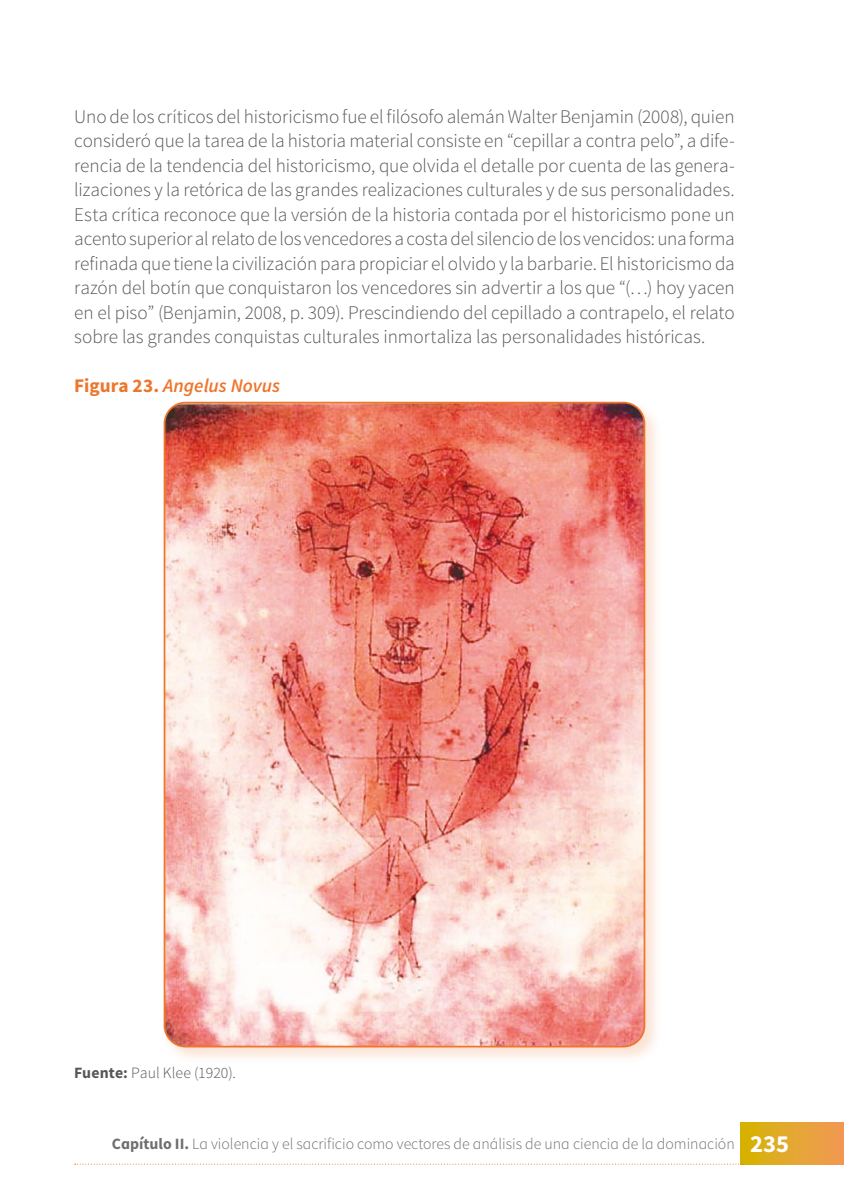
<style>
.page{position:relative;width:844px;height:1191px;background:#fff}
.page>*{position:absolute;margin:0;border:0;box-sizing:border-box;transform-origin:0 0}
.t1{font:300 19.25px/24.5px "Source Sans Pro";letter-spacing:-.005em;color:#575756;text-align:justify}
.t2{font:italic 600 19.25px "Source Sans Pro";color:#ee752c}
.t3{font:300 15.75px "Source Sans Pro";color:#706f6f}
.t4{font:300 15.75px "Source Sans Pro";color:#575756}
.s1{font-weight:700;font-style:normal}
.s2{font-weight:700}
.s3{font-weight:700;font-size:24.5px;color:#fff}
</style>
<div class="page">
<div style="left:740px;top:1122px;width:103px;height:42px;background:linear-gradient(to right,#d5b400,#f29a59)"></div>
<svg style="left:75px;top:1163px;width:667px;height:1px"></svg>
<div style="left:161px;top:399px;width:501px;height:665px;background:#ee752c;opacity:.2"></div>
<img style="left:164px;top:402px;width:480px;height:644px">
<div style="left:164px;top:402px;width:481px;height:645px;border:2px solid #ee752c;border-radius:21px"></div>
<p class="t1" style="left:74px;top:104px;width:662px">Uno de los críticos del historicismo fue el filósofo alemán Walter Benjamin (2008), quien consideró que la tarea de la historia material consiste en “cepillar a contra pelo”, a dife&shy;rencia de la tendencia del historicismo, que olvida el detalle por cuenta de las genera&shy;lizaciones y la retórica de las grandes realizaciones culturales y de sus personalidades.<br>Esta crítica reconoce que la versión de la historia contada por el historicismo pone un acento superior al relato de los vencedores a costa del silencio de los vencidos: una forma refinada que tiene la civilización para propiciar el olvido y la barbarie. El historicismo da razón del botín que conquistaron los vencedores sin advertir a los que “(…) hoy yacen en el piso” (Benjamin, 2008, p. 309). Prescindiendo del cepillado a contrapelo, el relato sobre las grandes conquistas culturales inmortaliza las personalidades históricas.</p>
<p class="t2" style="left:74px;top:373px;width:207px"><span class="s1">Figura 23.</span> Angelus Novus</p>
<p class="t4" style="left:74px;top:1063px;width:163px"><span class="s2">Fuente:</span> Paul Klee (1920).</p>
<p class="t3" style="left:112px;top:1134px;width:678px"><span class="s2">Capítulo II.</span> La violencia y el sacrificio como vectores de análisis de una ciencia de la dominación <span class="s3">235</span></p>
</div>
